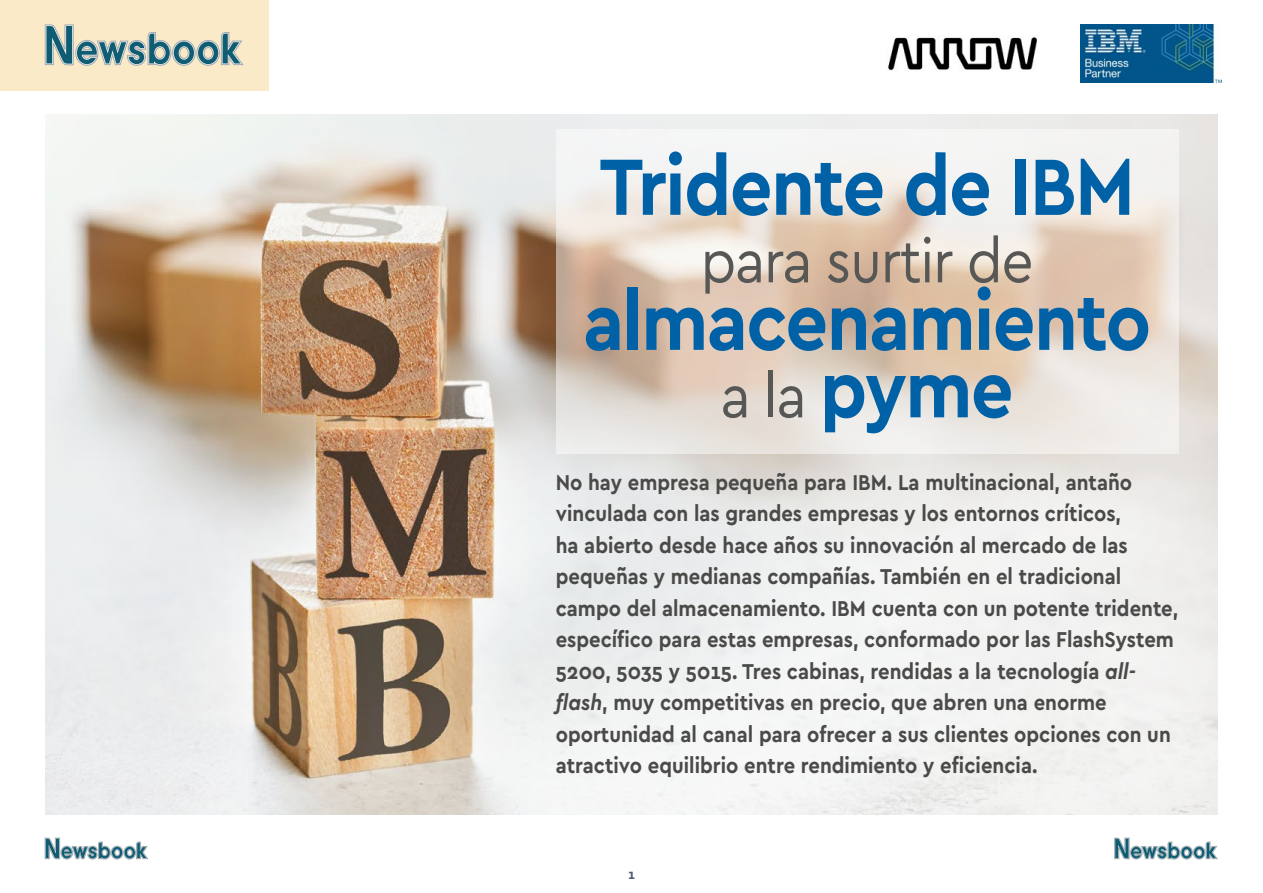
<style>
.page{position:relative;width:1263px;height:893px;background:#fff}
.page>*{position:absolute;margin:0;border:0;box-sizing:border-box;transform-origin:0 0}
.t1{font:700 83.4px/67.5px "Cera Pro";letter-spacing:-.02em;color:#0061a7;text-align:center;scale:.9 1}
.t2{font:62.55px "Cera Pro";letter-spacing:-.02em;color:#575756;scale:.9 1}
.t3{font:700 22.5px/31.5px "Cera Pro";color:#4a4a49;scale:.9 1}
.t4{font:700 13.5px "Cera Pro";color:#4d5d79}
.s1{font-weight:400;font-size:62.55px;color:#575756}
.s2{font-style:italic}
</style>
<div class="page">
<div style="left:0;top:0;width:268px;height:90px;background:#fbeac8"></div>
<svg style="left:45px;top:25px;width:198px;height:41px"></svg>
<svg style="left:45px;top:838px;width:103px;height:21px"></svg>
<svg style="left:1114px;top:838px;width:103px;height:21px"></svg>
<img style="left:1081px;top:25px;width:140px;height:58px">
<img style="left:888px;top:37px;width:149px;height:34px">
<img style="left:45px;top:115px;width:1173px;height:700px">
<svg style="left:556px;top:129px;width:623px;height:325px"></svg>
<h1 class="t1" style="left:599px;top:150px;width:596px">Tridente de IBM</h1>
<h2 class="t2" style="left:701px;top:220px;width:371px">para surtir de</h2>
<h1 class="t1" style="left:583px;top:285px;width:633px">almacenamiento <span class="s1">a la</span> pyme</h1>
<p class="t3" style="left:556px;top:466px;width:693px">No hay empresa pequeña para IBM. La multinacional, antaño vinculada con las grandes empresas y los entornos críticos,<br>ha abierto desde hace años su innovación al mercado de las pequeñas y medianas compañías. También en el tradicional campo del almacenamiento. IBM cuenta con un potente tridente, específico para estas empresas, conformado por las FlashSystem 5200, 5035 y 5015. Tres cabinas, rendidas a la tecnología <span class="s2">all&shy;flash</span>, muy competitivas en precio, que abren una enorme oportunidad al canal para ofrecer a sus clientes opciones con un atractivo equilibrio entre rendimiento y eficiencia.</p>
<p class="t4" style="left:628px;top:865px;width:8px">1</p>
</div>
